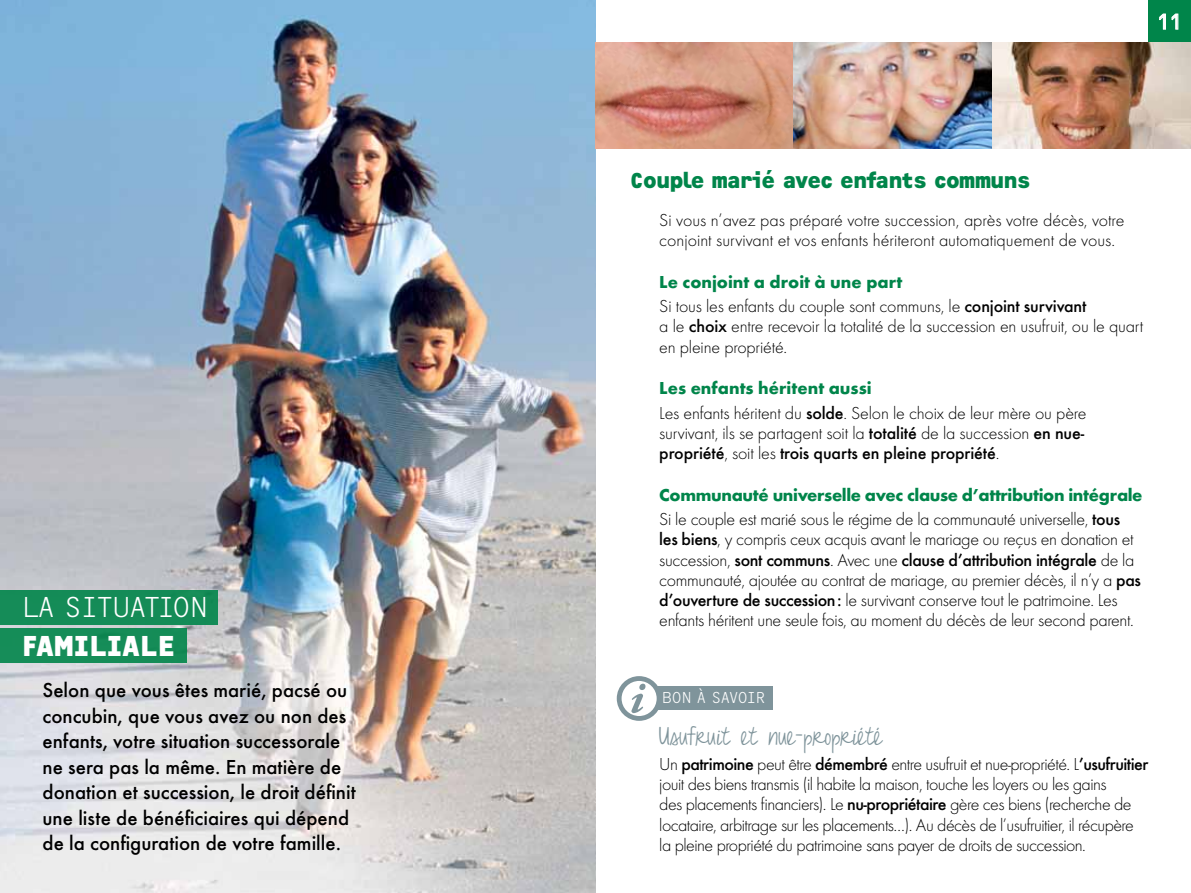
<style>
.page{position:relative;width:1191px;height:893px;background:#fff}
.page>*{position:absolute;margin:0;border:0;box-sizing:border-box;transform-origin:0 0}
.t1{font:300 30px "OCRF";letter-spacing:-.05em;color:#fff}
.t2{font:700 30px "OCRF";letter-spacing:-.05em;color:#fff}
.t3{font:700 22.5px "OCRF";letter-spacing:-.05em;color:#00854a}
.t4{font:22.5px "Just Realize";letter-spacing:.01em;color:#7f949b}
.t5{font:500 21px/25.5px "Futura T";color:#000}
.t6{font:21px "OCRF";color:#fff}
.t7{font:300 18px/20.2px "Futura T";letter-spacing:-.02em;color:#000}
.t8{font:300 18px/20.2px "Futura T";color:#000}
.t9{font:300 16.5px "OCRF";letter-spacing:-.05em;color:#fff}
.s1{font-weight:700;color:#00854a}
.s2{font-weight:500}
</style>
<div class="page">
<div style="left:1148px;top:0;width:43px;height:43px;background:#00854a"></div>
<svg style="left:1159px;top:13px;width:19px;height:17px"></svg>
<img style="left:0;top:0;width:595px;height:893px">
<div style="left:0;top:590px;width:218px;height:34px;background:#148c57"></div>
<div style="left:0;top:628px;width:186px;height:34px;background:#158d58"></div>
<div style="left:654px;top:686px;width:118px;height:24px;background:#7f949b"></div>
<svg style="left:619px;top:678px;width:40px;height:40px"></svg>
<div style="left:617px;top:676px;width:44px;height:45px;border:5px solid #7f949b;border-radius:50%"></div>
<svg style="left:631px;top:684px;width:14px;height:29px"></svg>
<img style="left:595px;top:43px;width:596px;height:106px">
<h1 class="t1" style="left:21px;top:589px;width:189px">LA S ITUATION</h1>
<h1 class="t2" style="left:21px;top:626px;width:156px">familiale</h1>
<p class="t5" style="left:43px;top:677px;width:315px">Selon que vous êtes marié, pacsé ou concubin, que vous avez ou non des enfants, votre situation successorale ne sera pas la même. En matière de donation et succession, le droit définit une liste de bénéficiaires qui dépend de la configuration de votre famille.</p>
<p class="t6" style="left:1156px;top:9px;width:27px">11</p>
<p class="t3" style="left:629px;top:166px;width:403px">Couple marié avec enfants communs</p>
<p class="t8" style="left:659px;top:210px;width:466px">Si vous n’avez pas préparé votre succession, après votre décès, votre conjoint survivant et vos enfants hériteront automatiquement de vous.</p>
<p class="t7" style="left:659px;top:269px;width:429px;line-height:24.5px"><span class="s1">Le conjoint a droit à une part<br></span>Si tous les enfants du couple sont communs, le <span class="s2">conjoint survivant</span></p>
<p class="t7" style="left:659px;top:316px;width:485px">a le <span class="s2">choix</span> entre recevoir la totalité de la succession en usufruit, ou le quart en pleine propriété.</p>
<p class="t7" style="left:659px;top:376px;width:429px;line-height:24.5px"><span class="s1">Les enfants héritent aussi<br></span>Les enfants héritent du <span class="s2">solde</span>. Selon le choix de leur mère ou père</p>
<p class="t7" style="left:659px;top:423px;width:426px">survivant, ils se partagent soit la <span class="s2">totalité</span> de la succession <span class="s2">en nue&shy;propriété</span>, soit les <span class="s2">trois quarts en pleine propriété</span>.</p>
<p class="t7" style="left:659px;top:482px;width:485px;line-height:24.5px"><span class="s1">Communauté universelle avec clause d’attribution intégrale<br></span>Si le couple est marié sous le régime de la communauté universelle, <span class="s2">tous</span></p>
<p class="t7" style="left:659px;top:529px;width:483px"><span class="s2">les biens</span>, y compris ceux acquis avant le mariage ou reçus en donation et succession, <span class="s2">sont communs</span>. Avec une <span class="s2">clause d’attribution intégrale</span> de la communauté, ajoutée au contrat de mariage, au premier décès, il n’y a <span class="s2">pas d’ouverture de succession:</span> le survivant conserve tout le patrimoine. Les enfants héritent une seule fois, au moment du décès de leur second parent.</p>
<p class="t9" style="left:662px;top:687px;width:105px">BON À SAVOIR</p>
<p class="t4" style="left:659px;top:724px;width:224px">Usufruit et nue-propriété</p>
<p class="t7" style="left:659px;top:753px;width:490px">Un <span class="s2">patrimoine</span> peut être <span class="s2">démembré</span> entre usufruit et nue-propriété. L<span class="s2">’usufruitier </span>jouit des biens transmis (il habite la maison, touche les loyers ou les gains<br>des placements financiers). Le <span class="s2">nu-propriétaire</span> gère ces biens (recherche de locataire, arbitrage sur les placements…). Au décès de l’usufruitier, il récupère la pleine propriété du patrimoine sans payer de droits de succession.</p>
</div>
